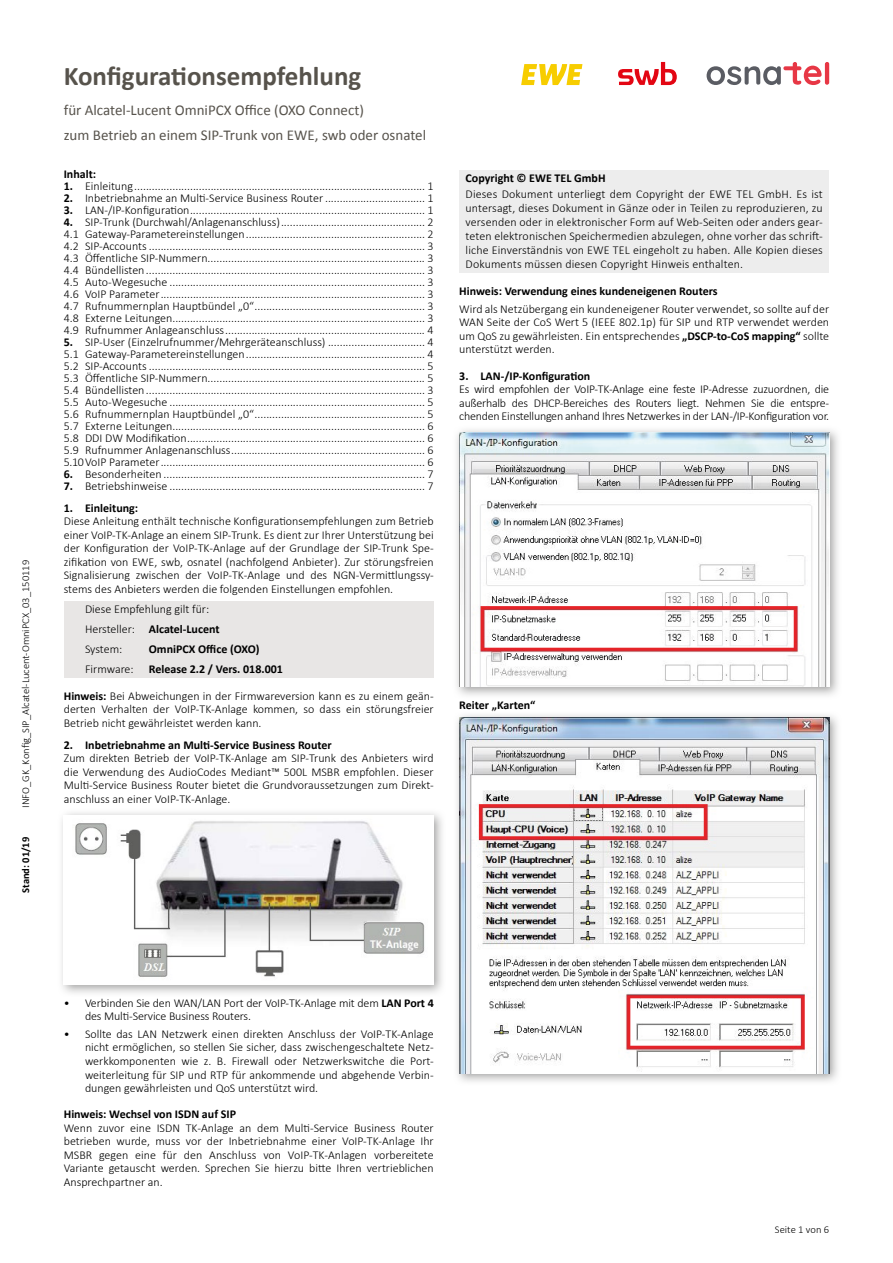
<style>
.page{position:relative;width:893px;height:1263px;background:#fff}
.page>*{position:absolute;margin:0;border:0;box-sizing:border-box;transform-origin:0 0}
.t1{font:700 27px "Calibri";color:#57534c}
.t2{font:15px/24.8px "Calibri";color:#57534c}
.t3{font:300 12px/13.5px "Calibri";color:#000;text-align:justify}
.t4{font:700 12px "Calibri";color:#000}
.t5{font:300 10.5px "Calibri";color:#000}
.t6{font:700 10.5px "Calibri";color:#000}
.s1{font-weight:700}
</style>
<div class="page">
<svg style="left:521px;top:64px;width:61px;height:21px"></svg>
<svg style="left:618px;top:62px;width:59px;height:23px"></svg>
<svg style="left:707px;top:62px;width:122px;height:23px"></svg>
<div style="left:64px;top:601px;width:370px;height:76px;background:#e8e6e5"></div>
<img style="left:61px;top:812px;width:381px;height:181px">
<img style="left:64px;top:815px;width:370px;height:169px">
<div style="left:459px;top:170px;width:370px;height:102px;background:#ededed"></div>
<img style="left:459px;top:432px;width:370px;height:255px">
<img style="left:457px;top:715px;width:381px;height:367px">
<img style="left:459px;top:717px;width:370px;height:356px">
<p class="t5" style="left:19px;top:808px;width:249px;rotate:-90deg">INFO_GK_Konfig_SIP_Alcatel-Lucent-OmniPCX_03_150119</p>
<p class="t6" style="left:19px;top:893px;width:58px;rotate:-90deg">Stand: 01/19</p>
<h1 class="t1" style="left:64px;top:59px;width:299px">Konfigurationsempfehlung</h1>
<p class="t2" style="left:64px;top:98px;width:364px">für Alcatel-Lucent OmniPCX Office (OXO Connect)<br>zum Betrieb an einem SIP-Trunk von EWE, swb oder osnatel</p>
<p class="t4" style="left:64px;top:166px;width:34px">Inhalt:</p>
<p class="t3" style="left:64px;top:179px;width:371px"><span class="s1">1.</span> Einleitung ................................................................................................... 1</p>
<p class="t3" style="left:64px;top:191px;width:371px"><span class="s1">2.</span> Inbetriebnahme an Multi-Service Business Router .................................. 1</p>
<p class="t3" style="left:64px;top:203px;width:371px"><span class="s1">3.</span> LAN-/IP-Konfiguration ................................................................................ 1</p>
<p class="t3" style="left:64px;top:216px;width:371px;line-height:12px"><span class="s1">4.</span> SIP-Trunk (Durchwahl/Anlagenanschluss) ................................................. 2<br>4.1 Gateway-Parametereinstellungen ............................................................. 2<br>4.2 SIP-Accounts .............................................................................................. 3<br>4.3 Öffentliche SIP-Nummern .......................................................................... 3<br>4.4 Bündellisten ............................................................................................... 3<br>4.5 Auto-Wegesuche ....................................................................................... 3<br>4.6 VoIP Parameter .......................................................................................... 3<br>4.7 Rufnummernplan Hauptbündel „0“ .......................................................... 3<br>4.8 Externe Leitungen...................................................................................... 3<br>4.9 Rufnummer Anlageanschluss .................................................................... 4</p>
<p class="t3" style="left:64px;top:336px;width:371px;line-height:12px"><span class="s1">5.</span> SIP-User (Einzelrufnummer/Mehrgeräteanschluss) ................................. 4<br>5.1 Gateway-Parametereinstellungen ............................................................. 4<br>5.2 SIP-Accounts .............................................................................................. 5<br>5.3 Öffentliche SIP-Nummern .......................................................................... 5<br>5.4 Bündellisten ............................................................................................... 3<br>5.5 Auto-Wegesuche ....................................................................................... 5<br>5.6 Rufnummernplan Hauptbündel „0“ .......................................................... 5<br>5.7 Externe Leitungen...................................................................................... 6<br>5.8 DDI DW Modifikation ................................................................................. 6<br>5.9 Rufnummer Anlagenanschluss .................................................................. 6<br>5.10 VoIP Parameter .......................................................................................... 6</p>
<p class="t3" style="left:64px;top:467px;width:371px"><span class="s1">6.</span> Besonderheiten ......................................................................................... 7</p>
<p class="t3" style="left:64px;top:479px;width:371px"><span class="s1">7.</span> Betriebshinweise ....................................................................................... 7</p>
<p class="t4" style="left:64px;top:500px;width:76px">1. Einleitung:</p>
<p class="t3" style="left:64px;top:514px;width:371px">Diese Anleitung enthält technische Konfigurationsempfehlungen zum Betrieb einer VoIP-TK-Anlage an einem SIP-Trunk. Es dient zur Ihrer Unterstützung bei der Konfiguration der VoIP-TK-Anlage auf der Grundlage der SIP-Trunk Spe&shy;zifikation von EWE, swb, osnatel (nachfolgend Anbieter). Zur störungsfreien Signalisierung zwischen der VoIP-TK-Anlage und des NGN-Vermittlungssy&shy;stems des Anbieters werden die folgenden Einstellungen empfohlen.</p>
<p class="t3" style="left:85px;top:598px;width:136px;line-height:20.1px;text-align:left">Diese Empfehlung gilt für:<br>Hersteller: <span class="s1">Alcatel-Lucent<br></span>System:</p>
<p class="t4" style="left:149px;top:641px;width:112px">OmniPCX Office (OXO)</p>
<p class="t3" style="left:85px;top:662px;width:50px">Firmware:</p>
<p class="t4" style="left:149px;top:661px;width:136px">Release 2.2 / Vers. 018.001</p>
<p class="t3" style="left:64px;top:689px;width:371px"><span class="s1">Hinweis:</span> Bei Abweichungen in der Firmwareversion kann es zu einem geän&shy;derten Verhalten der VoIP-TK-Anlage kommen, so dass ein störungsfreier Betrieb nicht gewährleistet werden kann.</p>
<p class="t4" style="left:64px;top:737px;width:270px">2. Inbetriebnahme an Multi-Service Business Router</p>
<p class="t3" style="left:64px;top:751px;width:371px">Zum direkten Betrieb der VoIP-TK-Anlage am SIP-Trunk des Anbieters wird die Verwendung des AudioCodes Mediant™ 500L MSBR empfohlen. Dieser Multi-Service Business Router bietet die Grundvoraussetzungen zum Direkt&shy;anschluss an einer VoIP-TK-Anlage.</p>
<p class="t4" style="left:466px;top:171px;width:141px">Copyright © EWE TEL GmbH</p>
<p class="t3" style="left:466px;top:187px;width:359px;line-height:14px">Dieses Dokument unterliegt dem Copyright der EWE TEL GmbH. Es ist untersagt, dieses Dokument in Gänze oder in Teilen zu reproduzieren, zu versenden oder in elektronischer Form auf Web-Seiten oder anders gear&shy;teten elektroni schen Speichermedien abzulegen, ohne vorher das schrift&shy;liche Einverständnis von EWE TEL eingeholt zu haben. Alle Kopien dieses Dokuments müssen diesen Copyright Hinweis enthalten.</p>
<p class="t4" style="left:459px;top:283px;width:260px">Hinweis: Verwendung eines kundeneigenen Routers</p>
<p class="t3" style="left:459px;top:302px;width:371px">Wird als Netzübergang ein kundeneigener Router verwendet, so sollte auf der WAN Seite der CoS Wert 5 (IEEE 802.1p) für SIP und RTP verwendet werden um QoS zu gewährleisten. Ein entsprechendes <span class="s1">„DSCP-to-CoS mapping“</span> sollte unterstützt werden.</p>
<p class="t4" style="left:459px;top:368px;width:133px">3. LAN-/IP-Konfiguration</p>
<p class="t3" style="left:459px;top:382px;width:371px">Es wird empfohlen der VoIP-TK-Anlage eine feste IP-Adresse zuzuordnen, die außerhalb des DHCP-Bereiches des Routers liegt. Nehmen Sie die entspre&shy;chenden Einstellungen anhand Ihres Netzwerkes in der LAN-/IP-Konfiguration vor.</p>
<p class="t4" style="left:459px;top:698px;width:77px">Reiter „Karten“</p>
<p class="t3" style="left:85px;top:996px;width:350px;text-indent:-21px">• Verbinden Sie den WAN/LAN Port der VoIP-TK-Anlage mit dem <span class="s1">LAN Port 4 </span>des Multi-Service Business Routers.</p>
<p class="t3" style="left:85px;top:1027px;width:350px;text-indent:-21px">• Sollte das LAN Netzwerk einen direkten Anschluss der VoIP-TK-Anlage nicht ermöglichen, so stellen Sie sicher, dass zwischengeschaltete Netz&shy;werkkomponenten wie z. B. Firewall oder Netzwerkswitche die Port&shy;weiterleitung für SIP und RTP für ankommende und abgehende Verbin&shy;dungen gewährleisten und QoS unterstützt wird.</p>
<p class="t4" style="left:64px;top:1106px;width:174px">Hinweis: Wechsel von ISDN auf SIP</p>
<p class="t3" style="left:64px;top:1121px;width:371px">Wenn zuvor eine ISDN TK-Anlage an dem Multi-Service Business Router betrieben wurde, muss vor der Inbetriebnahme einer VoIP-TK-Anlage Ihr MSBR gegen eine für den Anschluss von VoIP-TK-Anlagen vorbereitete Variante getauscht werden. Sprechen Sie hierzu bitte Ihren vertrieblichen Ansprechpartner an.</p>
<p class="t5" style="left:775px;top:1223px;width:56px">Seite 1 von 6</p>
</div>
